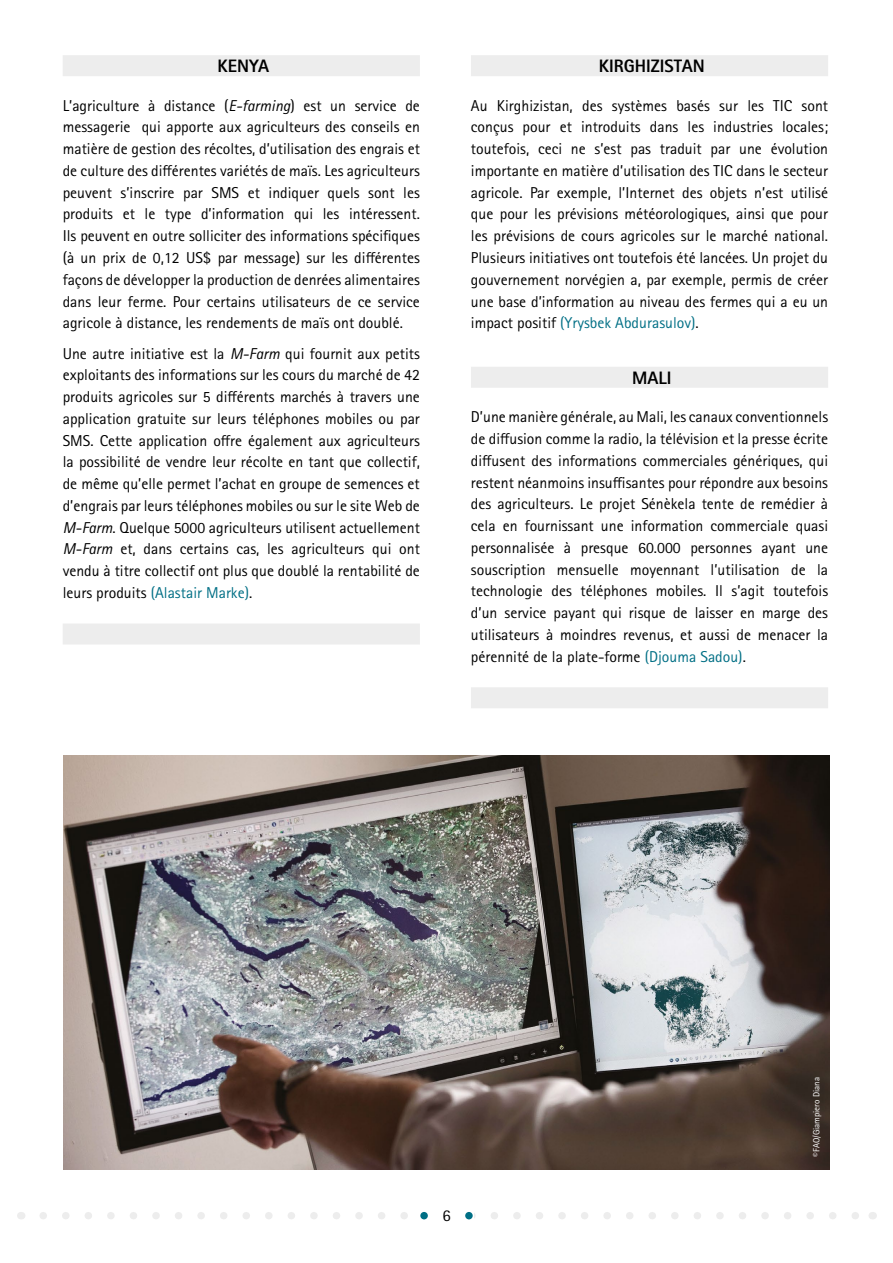
<style>
.page{position:relative;width:893px;height:1263px;background:#fff}
.page>*{position:absolute;margin:0;border:0;box-sizing:border-box;transform-origin:0 0}
.t1{font:800 18px "Rotis Sans Serif Std";color:#000}
.t2{font:16.5px "Rotis Sans Serif Std";color:#000}
.t3{font:15.75px/21.8px "Rotis Sans Serif Std";color:#000;text-align:justify}
.t4{font:9px "Rotis Sans Serif Std";color:#fff}
.s1{font-style:italic}
.s2{color:#006f85}
</style>
<div class="page">
<svg style="left:43px;top:1212px;width:816px;height:7px"></svg>
<div style="left:419px;top:1204px;width:55px;height:23px;background:#fff"></div>
<div style="left:420px;top:1212px;width:8px;height:7px;background:#006f85;border-radius:50%"></div>
<div style="left:465px;top:1212px;width:8px;height:7px;background:#006f85;border-radius:50%"></div>
<div style="left:63px;top:55px;width:357px;height:21px;background:#ededed"></div>
<div style="left:63px;top:623px;width:357px;height:21px;background:#ededed"></div>
<div style="left:471px;top:55px;width:357px;height:21px;background:#ededed"></div>
<div style="left:471px;top:367px;width:357px;height:21px;background:#ededed"></div>
<div style="left:471px;top:687px;width:357px;height:21px;background:#ededed"></div>
<img style="left:64px;top:755px;width:765px;height:414px">
<p class="t1" style="left:218px;top:54px;width:53px">KENYA</p>
<p class="t3" style="left:63px;top:95px;width:359px">L’agriculture à distance (<span class="s1">E-farming</span>) est un service de messagerie qui apporte aux agriculteurs des conseils en matière de gestion des récoltes, d’utilisation des engrais et de culture des différentes variétés de maïs. Les agriculteurs peuvent s’inscrire par SMS et indiquer quels sont les produits et le type d’information qui les intéressent.<br>Ils peuvent en outre solliciter des informations spécifiques (à un prix de 0,12 US$ par message) sur les différentes façons de développer la production de denrées alimentaires dans leur ferme. Pour certains utilisateurs de ce service agricole à distance, les rendements de maïs ont doublé.</p>
<p class="t3" style="left:63px;top:342px;width:359px">Une autre initiative est la <span class="s1">M-Farm</span> qui fournit aux petits exploitants des informations sur les cours du marché de 42 produits agricoles sur 5 différents marchés à travers une application gratuite sur leurs téléphones mobiles ou par SMS. Cette application offre également aux agriculteurs la possibilité de vendre leur récolte en tant que collectif, de même qu’elle permet l’achat en groupe de semences et d’engrais par leurs téléphones mobiles ou sur le site Web de <span class="s1">M-Farm</span>. Quelque 5000 agriculteurs utilisent actuellement <span class="s1">M-Farm</span> et, dans certains cas, les agriculteurs qui ont vendu à titre collectif ont plus que doublé la rentabilité de leurs produits <span class="s2">(Alastair Marke)</span>.</p>
<p class="t1" style="left:599px;top:54px;width:108px">KIRGHIZISTAN</p>
<p class="t3" style="left:471px;top:95px;width:359px">Au Kirghizistan, des systèmes basés sur les TIC sont conçus pour et introduits dans les industries locales; toutefois, ceci ne s’est pas traduit par une évolution importante en matière d’utilisation des TIC dans le secteur agricole. Par exemple, l’Internet des objets n’est utilisé que pour les prévisions météorologiques, ainsi que pour les prévisions de cours agricoles sur le marché national.<br>Plusieurs initiatives ont toutefois été lancées. Un projet du gouvernement norvégien a, par exemple, permis de créer une base d’information au niveau des fermes qui a eu un impact positif <span class="s2">(Yrysbek Abdurasulov)</span>.</p>
<p class="t1" style="left:632px;top:366px;width:41px">MALI</p>
<p class="t3" style="left:471px;top:406px;width:359px">D’une manière générale, au Mali, les canaux conventionnels de diffusion comme la radio, la télévision et la presse écrite diffusent des informations commerciales génériques, qui restent néanmoins insuffisantes pour répondre aux besoins des agriculteurs. Le projet Sénèkela tente de remédier à cela en fournissant une information commerciale quasi personnalisée à presque 60.000 personnes ayant une souscription mensuelle moyennant l’utilisation de la technologie des téléphones mobiles. Il s’agit toutefois d’un service payant qui risque de laisser en marge des utilisateurs à moindres revenus, et aussi de menacer la pérennité de la plate-forme <span class="s2">(Djouma Sadou)</span>.</p>
<p class="t2" style="left:442px;top:1206px;width:10px">6</p>
<p class="t4" style="left:811px;top:1157px;width:81px;rotate:-90deg">©FAO/Giampiero Diana</p>
</div>
